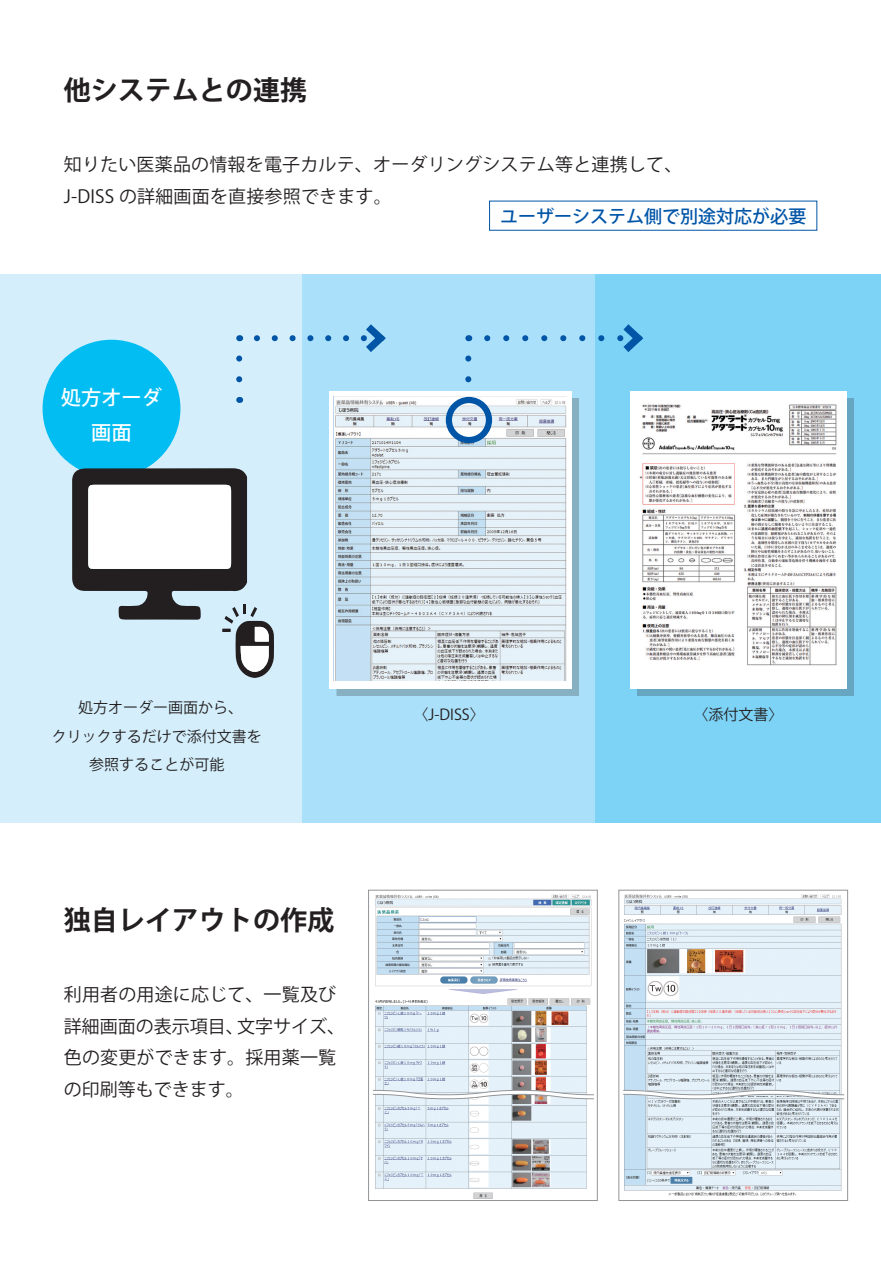
<style>
.page{position:relative;width:881px;height:1263px;background:#fff}
.page>*{position:absolute;margin:0;border:0;box-sizing:border-box;transform-origin:0 0}
.t1{font:700 27px "Koz Go Pro";color:#231f20}
.t2{font:500 20.25px/35.4px "Koz Go Pro";color:#fff;text-align:center}
.t3{font:18px/31.5px "Koz Go Pro";letter-spacing:.01em;color:#231f20}
.t4{font:500 18px "Koz Go Pro";color:#0155a7}
.t5{font:15px/28.5px "Koz Go Pro";color:#231f20;text-align:center}
</style>
<div class="page">
<div style="left:0;top:274px;width:319px;height:549px;background:#d4effb"></div>
<div style="left:302px;top:274px;width:293px;height:549px;background:#aae0f9"></div>
<div style="left:595px;top:274px;width:285px;height:549px;background:#7cd3f6"></div>
<div style="left:637px;top:398px;width:216px;height:298px;background:#231f20;opacity:.25"></div>
<div style="left:630px;top:391px;width:216px;height:298px;background:#fff"></div>
<img style="left:639px;top:404px;width:198px;height:262px">
<div style="left:336px;top:398px;width:242px;height:298px;background:#231f20;opacity:.25"></div>
<svg style="left:329px;top:391px;width:242px;height:298px;background:#fafbfc"></svg>
<img style="left:334px;top:397px;width:232px;height:284px">
<div style="left:445px;top:397px;width:47px;height:46px;border:6px solid #0155a7;border-radius:50%"></div>
<svg style="left:465px;top:355px;width:6px;height:24px"></svg>
<svg style="left:487px;top:324px;width:157px;height:28px"></svg>
<svg style="left:236px;top:355px;width:6px;height:24px"></svg>
<svg style="left:257px;top:324px;width:129px;height:28px"></svg>
<div style="left:43px;top:340px;width:137px;height:137px;background:#01bdf2;border-radius:50%"></div>
<svg style="left:72px;top:468px;width:202px;height:210px"></svg>
<div style="left:368px;top:890px;width:229px;height:311px;background:#fff;border:1px solid #939598"></div>
<div style="left:618px;top:890px;width:229px;height:311px;background:#fff;border:1px solid #939598"></div>
<img style="left:375px;top:894px;width:217px;height:305px">
<img style="left:624px;top:894px;width:217px;height:195px">
<img style="left:624px;top:1099px;width:217px;height:97px">
<svg style="left:373px;top:1089px;width:221px;height:10px"></svg>
<svg style="left:623px;top:1089px;width:223px;height:10px"></svg>
<h1 class="t1" style="left:64px;top:73px;width:244px">他システムとの連携</h1>
<p class="t3" style="left:64px;top:149px;width:619px">知りたい医薬品の情報を電子カルテ、オーダリングシステム等と連携して、<br>J-DISS の詳細画面を直接参照できます。</p>
<p class="t2" style="left:61px;top:381px;width:103px">処方オーダ画面</p>
<p class="t4" style="left:500px;top:204px;width:307px">ユーザーシステム側で別途対応が必要</p>
<p class="t5" style="left:52px;top:694px;width:212px">処方オーダー画面から、<br>クリックするだけで添付文書を参照することが可能</p>
<p class="t5" style="left:413px;top:701px;width:73px">〈J-DISS〉</p>
<p class="t5" style="left:693px;top:701px;width:91px">〈添付文書〉</p>
<h1 class="t1" style="left:64px;top:903px;width:271px">独自レイアウトの作成</h1>
<p class="t3" style="left:64px;top:979px;width:283px">利用者の用途に応じて、一覧及び詳細画面の表示項目、文字サイズ、色の変更ができます。採用薬一覧の印刷等もできます。</p>
</div>
